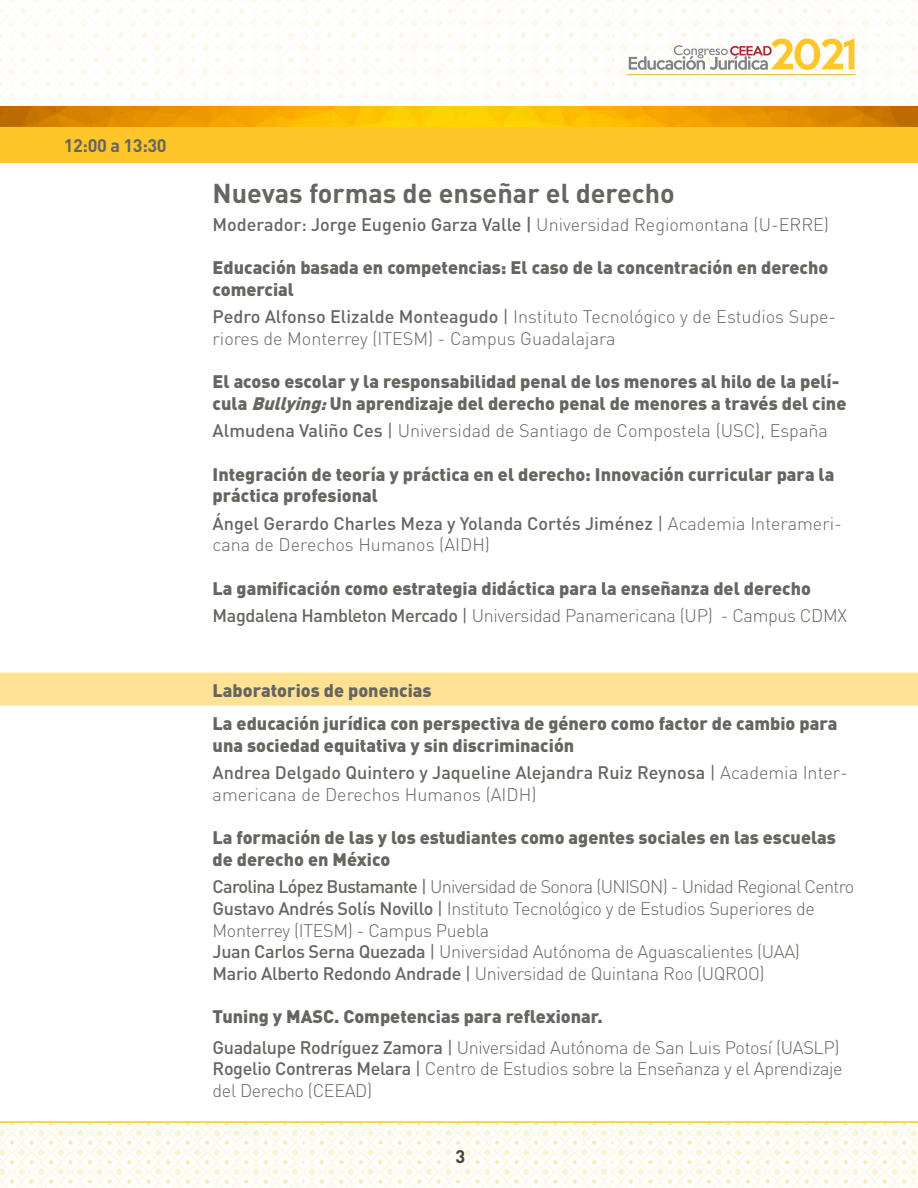
<style>
.page{position:relative;width:918px;height:1188px;background:#fff}
.page>*{position:absolute;margin:0;border:0;box-sizing:border-box;transform-origin:0 0}
.t1{font:700 27px "DIN Pro";color:#66655f}
.t2{font:900 18px/21.6px "DIN Pro";color:#66655f}
.t3{font:300 18px/21.6px "DIN Pro";letter-spacing:-.02em;color:#66655f}
.t4{font:300 18px/21.6px "DIN Pro";color:#66655f}
.t5{font:500 18px/27.6px "DIN Pro";color:#66655f}
.t6{font:700 18px "DIN Pro";letter-spacing:-.02em;color:#66655f}
.t7{font:700 18px "DIN Pro";color:#403f38}
.s1{font-weight:300}
.s2{font-weight:500}
.s3{font-weight:400}
.s4{font-style:italic}
.s5{font-weight:900}
</style>
<div class="page">
<img style="left:0;top:1123px;width:918px;height:65px">
<hr style="left:0;top:1121px;width:918px;height:2px;background:#ffc629">
<img style="left:0;top:0;width:918px;height:127px">
<hr style="left:628px;top:75px;width:227px;height:1px;background:#ffc629">
<svg style="left:629px;top:38px;width:225px;height:32px"></svg>
<div style="left:0;top:673px;width:918px;height:33px;background:#ffe294"></div>
<div style="left:0;top:127px;width:918px;height:35px;background:#ffc629"></div>
<p class="t6" style="left:64px;top:133px;width:104px">12:00 a 13:30</p>
<h1 class="t1" style="left:213px;top:175px;width:464px">Nuevas formas de enseñar el derecho</h1>
<p class="t5" style="left:213px;top:210px;width:618px">Moderador: Jorge Eugenio Garza Valle | <span class="s1">Universidad Regiomontana (U-ERRE)</span></p>
<p class="t2" style="left:213px;top:256px;width:617px">Educación basada en competencias: El caso de la concentración en derecho comercial</p>
<p class="t4" style="left:213px;top:305px;width:625px"><span class="s2">Pedro Alfonso Elizalde Monteagudo</span> <span class="s3">|</span> Instituto Tecnológico y de Estudios Supe&shy;riores de Monterrey (ITESM) - Campus Guadalajara</p>
<p class="t2" style="left:213px;top:370px;width:635px">El acoso escolar y la responsabilidad penal de los menores al hilo de la pelí&shy;cula <span class="s4">Bullying:</span>Un aprendizaje del derecho penal de menores a través del cine</p>
<p class="t4" style="left:213px;top:419px;width:617px"><span class="s2">Almudena Valiño Ces</span> <span class="s3">|</span> Universidad de Santiago de Compostela (USC), España</p>
<p class="t2" style="left:213px;top:463px;width:623px">Integración de teoría y práctica en el derecho: Innovación curricular para la práctica profesional</p>
<p class="t4" style="left:213px;top:512px;width:631px"><span class="s2">Ángel Gerardo Charles Meza y Yolanda Cortés Jiménez</span> <span class="s3">|</span> Academia Interameri&shy;cana de Derechos Humanos (AIDH)</p>
<p class="t2" style="left:213px;top:574px;width:636px;line-height:27.6px">La gamificación como estrategia didáctica para la enseñanza del derecho<br><span class="s2">Magdalena Hambleton Mercado</span> <span class="s3">|</span> <span class="s1">Universidad Panamericana (UP) - Campus CDMX</span></p>
<p class="t2" style="left:213px;top:673px;width:626px;line-height:33.6px">Laboratorios de ponencias<br>La educación jurídica con perspectiva de género como factor de cambio para</p>
<p class="t5" style="left:213px;top:731px;width:637px"><span class="s5">una sociedad equitativa y sin discriminación<br></span>Andrea Delgado Quintero y Jaqueline Alejandra Ruiz Reynosa <span class="s3">|</span> <span class="s1">Academia Inter-</span></p>
<p class="t4" style="left:213px;top:783px;width:325px">americana de Derechos Humanos (AIDH)</p>
<p class="t2" style="left:213px;top:826px;width:625px">La formación de las y los estudiantes como agentes sociales en las escuelas de derecho en México</p>
<p class="t3" style="left:213px;top:875px;width:643px"><span class="s2">Carolina López Bustamante</span> <span class="s3">|</span> Universidad de Sonora (UNISON) - Unidad Regional Centro <span class="s2">Gustavo Andrés Solís Novillo</span> <span class="s3">|</span> Instituto Tecnológico y de Estudios Superiores de Monterrey (ITESM) - Campus Puebla<br><span class="s2">Juan Carlos Serna Quezada</span> <span class="s3">|</span> Universidad Autónoma de Aguascalientes (UAA)<br><span class="s2">Mario Alberto Redondo Andrade</span> <span class="s3">|</span> Universidad de Quintana Roo (UQROO)</p>
<p class="t3" style="left:213px;top:1000px;width:628px;line-height:30.6px"><span class="s5">Tuning y MASC. Competencias para reflexionar.<br></span><span class="s2">Guadalupe Rodríguez Zamora</span> <span class="s3">|</span> Universidad Autónoma de San Luis Potosí (UASLP)</p>
<p class="t3" style="left:213px;top:1057px;width:632px"><span class="s2">Rogelio Contreras Melara</span> <span class="s3">|</span> Centro de Estudios sobre la Enseñanza y el Aprendizaje del Derecho (CEEAD)</p>
<p class="t7" style="left:455px;top:1144px;width:11px">3</p>
</div>
